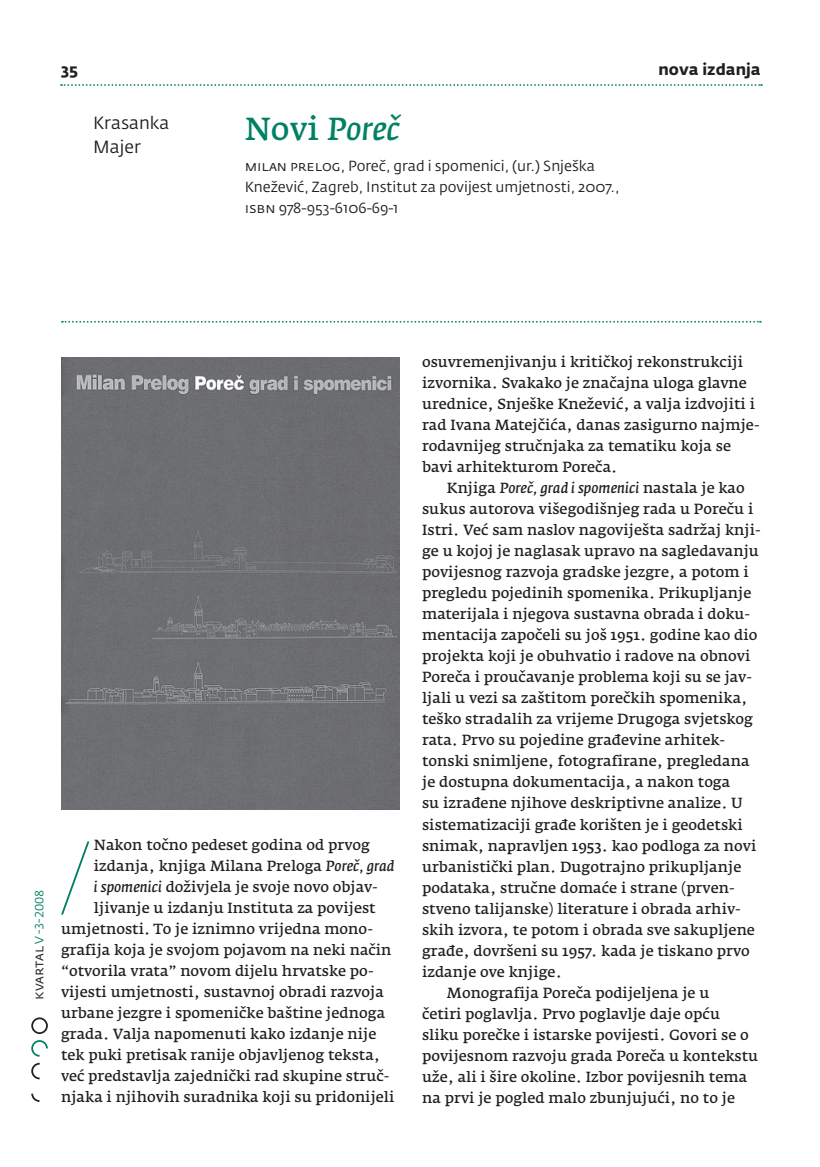
<style>
.page{position:relative;width:820px;height:1167px;background:#fff}
.page>*{position:absolute;margin:0;border:0;box-sizing:border-box;transform-origin:0 0}
.t1{font:200 condensed 99.05px "Helvetica Neue";color:#008164}
.t2{font:italic 600 31.5px "Fedra Serif A Std";color:#008164}
.t3{font:17.5px/24.5px "Fedra Sans Std";color:#231f20}
.t4{font:700 15.75px "Fedra Sans Std";color:#231f20}
.t5{font:600 14.53px/21px "Fedra Serif A Std";color:#231f20}
.t6{font:14.53px/21px "Fedra Sans Std";color:#231f20}
.t7{font:italic 600 14.53px "Fedra Serif A Std";color:#231f20}
.t8{font:11.9px "Fedra Sans Std";color:#008164}
.s1{font-style:normal}
.s2{font-size:14px;color:#231f20}
.s3{font-style:italic}
</style>
<div class="page">
<svg style="left:31px;top:1017px;width:17px;height:17px"></svg>
<svg style="left:31px;top:1040px;width:17px;height:17px"></svg>
<svg style="left:31px;top:1093px;width:8px;height:9px"></svg>
<svg style="left:31px;top:1063px;width:9px;height:16px"></svg>
<svg style="left:61px;top:84px;width:701px;height:2px"></svg>
<svg style="left:62px;top:321px;width:699px;height:2px"></svg>
<img style="left:61px;top:357px;width:338px;height:453px">
<p class="t4" style="left:61px;top:60px;width:18px">35</p>
<p class="t4" style="left:658px;top:60px;width:104px">nova izdanja</p>
<p class="t3" style="left:93px;top:111px;width:78px">Krasanka<br>Majer</p>
<h2 class="t2" style="left:245px;top:111px;width:157px"><span class="s1">Novi</span> Poreč</h2>
<p class="t6" style="left:245px;top:155px;width:376px">MILAN PRELOG, Poreč, grad i spomenici, (ur.) Snješka<br>Knežević, Zagreb, Institut za povijest umjetnosti, 2007., isbn 978-953-6106-69-1</p>
<p class="t8" style="left:32px;top:999px;width:111px;rotate:-90deg"><span class="s2">kvartal</span> v -3-2008</p>
<h1 class="t1" style="left:61px;top:824px;width:29px">/</h1>
<p class="t5" style="left:94px;top:835px;width:277px">Nakon točno pedeset godina od prvog</p>
<p class="t5" style="left:94px;top:856px;width:302px">izdanja, knjiga Milana Preloga <span class="s3">Poreč, grad</span></p>
<p class="t5" style="left:94px;top:877px;width:284px"><span class="s3">i spomenici</span> doživjela je svoje novo objav-</p>
<p class="t5" style="left:94px;top:898px;width:283px">ljivanje u izdanju Instituta za povijest</p>
<p class="t5" style="left:61px;top:919px;width:313px">umjetnosti. To je iznimno vrijedna mono-</p>
<p class="t5" style="left:61px;top:940px;width:332px">grafija koja je svojom pojavom na neki način</p>
<p class="t5" style="left:61px;top:961px;width:314px">“otvorila vrata” novom dijelu hrvatske po-</p>
<p class="t5" style="left:61px;top:982px;width:324px">vijesti umjetnosti, sustavnoj obradi razvoja</p>
<p class="t5" style="left:61px;top:1003px;width:325px">urbane jezgre i spomeničke baštine jednoga</p>
<p class="t5" style="left:61px;top:1024px;width:317px">grada. Valja napomenuti kako izdanje nije</p>
<p class="t5" style="left:61px;top:1045px;width:320px">tek puki pretisak ranije objavljenog teksta,</p>
<p class="t5" style="left:61px;top:1066px;width:330px">već predstavlja zajednički rad skupine struč-</p>
<p class="t5" style="left:61px;top:1087px;width:335px">njaka i njihovih suradnika koji su pridonijeli</p>
<p class="t5" style="left:422px;top:352px;width:337px">osuvremenjivanju i kritičkoj rekonstrukciji izvornika. Svakako je značajna uloga glavne urednice, Snješke Knežević, a valja izdvojiti i rad Ivana Matejčića, danas zasigurno najmje&shy;rodavnijeg stručnjaka za tematiku koja se bavi arhitekturom Poreča.</p>
<p class="t7" style="left:447px;top:480px;width:299px"><span class="s1">Knjiga</span> Poreč, grad i spomenici <span class="s1">nastala je kao</span></p>
<p class="t5" style="left:422px;top:499px;width:333px">sukus autorova višegodišnjeg rada u Poreču i</p>
<p class="t5" style="left:422px;top:520px;width:340px">Istri. Već sam naslov nagoviješta sadržaj knji-</p>
<p class="t5" style="left:422px;top:541px;width:338px">ge u kojoj je naglasak upravo na sagledavanju</p>
<p class="t5" style="left:422px;top:562px;width:328px">povijesnog razvoja gradske jezgre, a potom i</p>
<p class="t5" style="left:422px;top:583px;width:331px">pregledu pojedinih spomenika. Prikupljanje</p>
<p class="t5" style="left:422px;top:604px;width:329px">materijala i njegova sustavna obrada i doku-</p>
<p class="t5" style="left:422px;top:625px;width:337px">mentacija započeli su još 1951. godine kao dio</p>
<p class="t5" style="left:422px;top:646px;width:330px">projekta koji je obuhvatio i radove na obnovi</p>
<p class="t5" style="left:422px;top:667px;width:330px">Poreča i proučavanje problema koji su se jav-</p>
<p class="t5" style="left:422px;top:688px;width:327px">ljali u vezi sa zaštitom porečkih spomenika,</p>
<p class="t5" style="left:422px;top:709px;width:332px">teško stradalih za vrijeme Drugoga svjetskog</p>
<p class="t5" style="left:422px;top:730px;width:304px">rata. Prvo su pojedine građevine arhitek-</p>
<p class="t5" style="left:422px;top:751px;width:329px">tonski snimljene, fotografirane, pregledana</p>
<p class="t5" style="left:422px;top:772px;width:310px">je dostupna dokumentacija, a nakon toga</p>
<p class="t5" style="left:422px;top:793px;width:322px">su izrađene njihove deskriptivne analize. U</p>
<p class="t5" style="left:422px;top:814px;width:322px">sistematizaciji građe korišten je i geodetski</p>
<p class="t5" style="left:422px;top:835px;width:336px">snimak, napravljen 1953. kao podloga za novi</p>
<p class="t5" style="left:422px;top:856px;width:321px">urbanistički plan. Dugotrajno prikupljanje</p>
<p class="t5" style="left:422px;top:877px;width:312px">podataka, stručne domaće i strane (prven-</p>
<p class="t5" style="left:422px;top:898px;width:320px">stveno talijanske) literature i obrada arhiv-</p>
<p class="t5" style="left:422px;top:919px;width:334px">skih izvora, te potom i obrada sve sakupljene</p>
<p class="t5" style="left:422px;top:940px;width:329px">građe, dovršeni su 1957. kada je tiskano prvo</p>
<p class="t5" style="left:422px;top:961px;width:141px">izdanje ove knjige.</p>
<p class="t5" style="left:447px;top:982px;width:264px">Monografija Poreča podijeljena je u</p>
<p class="t5" style="left:422px;top:1003px;width:299px">četiri poglavlja. Prvo poglavlje daje opću</p>
<p class="t5" style="left:422px;top:1024px;width:328px">sliku porečke i istarske povijesti. Govori se o</p>
<p class="t5" style="left:422px;top:1045px;width:337px">povijesnom razvoju grada Poreča u kontekstu</p>
<p class="t5" style="left:422px;top:1066px;width:326px">uže, ali i šire okoline. Izbor povijesnih tema</p>
<p class="t5" style="left:422px;top:1087px;width:314px">na prvi je pogled malo zbunjujući, no to je</p>
</div>
